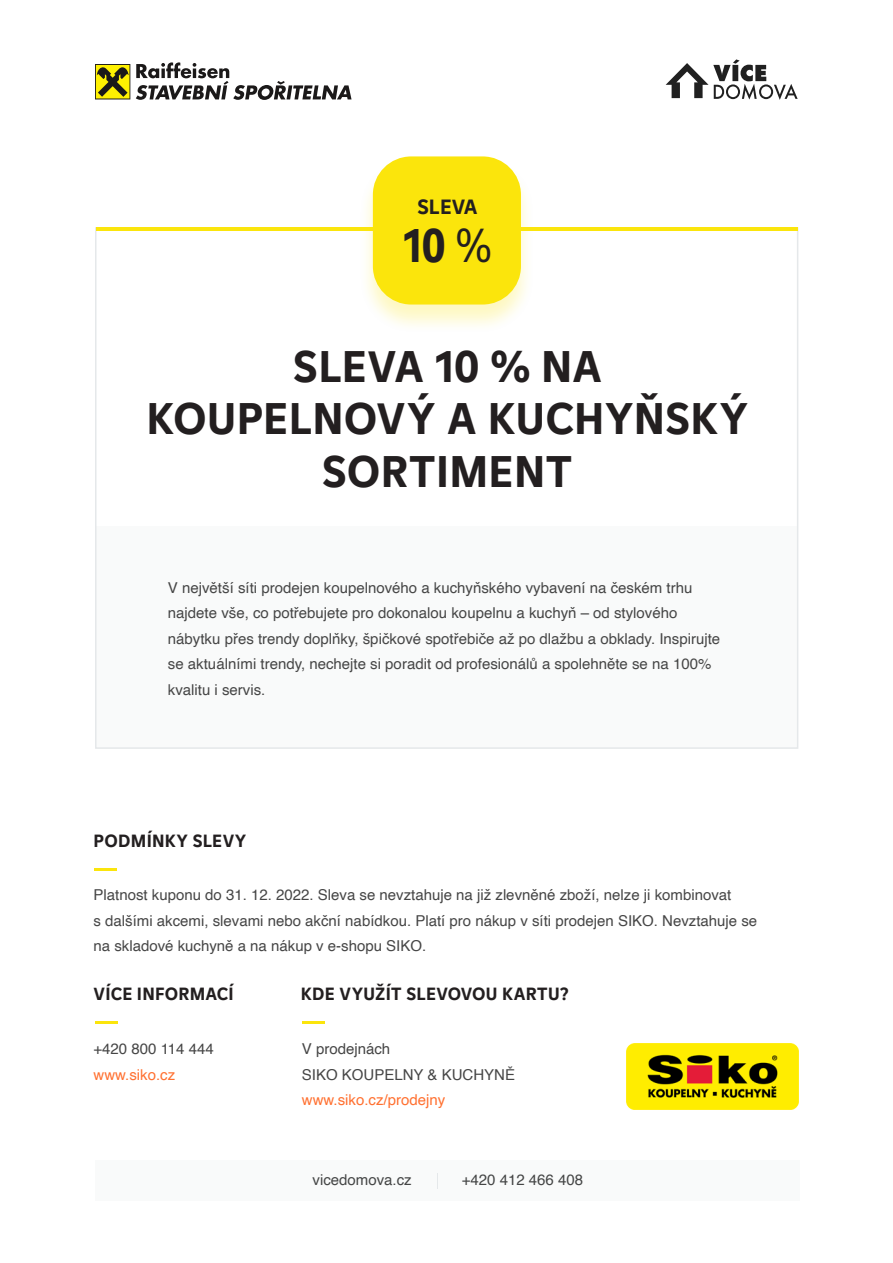
<style>
.page{position:relative;width:893px;height:1263px;background:#fff}
.page>*{position:absolute;margin:0;border:0;box-sizing:border-box;transform-origin:0 0}
.t1{font:700 48px "Amalia Cond";color:#231f20}
.t2{font:700 45px/52.5px "Amalia";letter-spacing:.005em;color:#231f20;text-align:center}
.t3{font:700 21px "Amalia";color:#231f20}
.t4{font:700 18px "Amalia";letter-spacing:.01em;color:#231f20}
.t5{font:15px/25.5px "Helvetica";color:#464646}
.t6{font:15px "Helvetica";color:#ff7030}
.t7{font:15px "Helvetica";color:#454646}
.s1{font-weight:400}
</style>
<div class="page">
<div style="left:96px;top:526px;width:702px;height:222px;background:#f9fafa"></div>
<hr style="left:96px;top:228px;width:702px;height:3px;background:#fbe50c">
<div style="left:359px;top:157px;width:176px;height:177px;background:#fbe50c;opacity:.25"></div>
<div style="left:373px;top:156px;width:148px;height:148px;background:#fbe50c;border-radius:38px"></div>
<img style="left:626px;top:1043px;width:172px;height:67px">
<svg style="left:136px;top:62px;width:216px;height:38px"></svg>
<svg style="left:95px;top:64px;width:35px;height:35px"></svg>
<svg style="left:666px;top:59px;width:132px;height:41px"></svg>
<hr style="left:94px;top:868px;width:22px;height:2px;background:#fbe50c">
<hr style="left:95px;top:1022px;width:23px;height:2px;background:#fbe50c">
<hr style="left:303px;top:1022px;width:22px;height:2px;background:#fbe50c">
<div style="left:96px;top:1160px;width:704px;height:41px;background:#f9fafa"></div>
<svg style="left:437px;top:1173px;width:1px;height:15px"></svg>
<p class="t3" style="left:417px;top:193px;width:62px">SLEVA</p>
<p class="t1" style="left:404px;top:214px;width:90px">10 <span class="s1">%</span></p>
<p class="t2" style="left:147px;top:338px;width:603px">SLEVA 10 % NA<br>KOUPELNOVÝ A KUCHYŇSKÝ</p>
<p class="t2" style="left:322px;top:443px;width:252px">SORTIMENT</p>
<p class="t5" style="left:168px;top:575px;width:554px">V největší síti prodejen koupelnového a kuchyňského vybavení na českém trhu najdete vše, co potřebujete pro dokonalou koupelnu a kuchyň – od stylového nábytku přes trendy doplňky, špičkové spotřebiče až po dlažbu a obklady. Inspirujte se aktuálními trendy, nechejte si poradit od profesionálů a spolehněte se na 100% kvalitu i servis.</p>
<p class="t4" style="left:94px;top:829px;width:154px">PODMÍNKY SLEVY</p>
<p class="t5" style="left:94px;top:882px;width:665px">Platnost kuponu do 31. 12. 2022. Sleva se nevztahuje na již zlevněné zboží, nelze ji kombinovat<br>s dalšími akcemi, slevami nebo akční nabídkou. Platí pro nákup v síti prodejen SIKO. Nevztahuje se na skladové kuchyně a na nákup v e-shopu SIKO.</p>
<p class="t4" style="left:94px;top:982px;width:142px">VÍCE INFORMACÍ</p>
<p class="t4" style="left:301px;top:982px;width:269px">KDE VYUŽÍT SLEVOVOU KARTU?</p>
<p class="t5" style="left:94px;top:1036px;width:122px">+420 800 114 444</p>
<p class="t6" style="left:94px;top:1063px;width:83px">www.siko.cz</p>
<p class="t5" style="left:302px;top:1036px;width:90px">V prodejnách</p>
<p class="t5" style="left:302px;top:1062px;width:215px">SIKO KOUPELNY &amp; KUCHYNĚ</p>
<p class="t6" style="left:302px;top:1088px;width:145px">www.siko.cz/prodejny</p>
<p class="t7" style="left:313px;top:1168px;width:101px">vicedomova.cz</p>
<p class="t7" style="left:462px;top:1168px;width:123px">+420 412 466 408</p>
</div>
